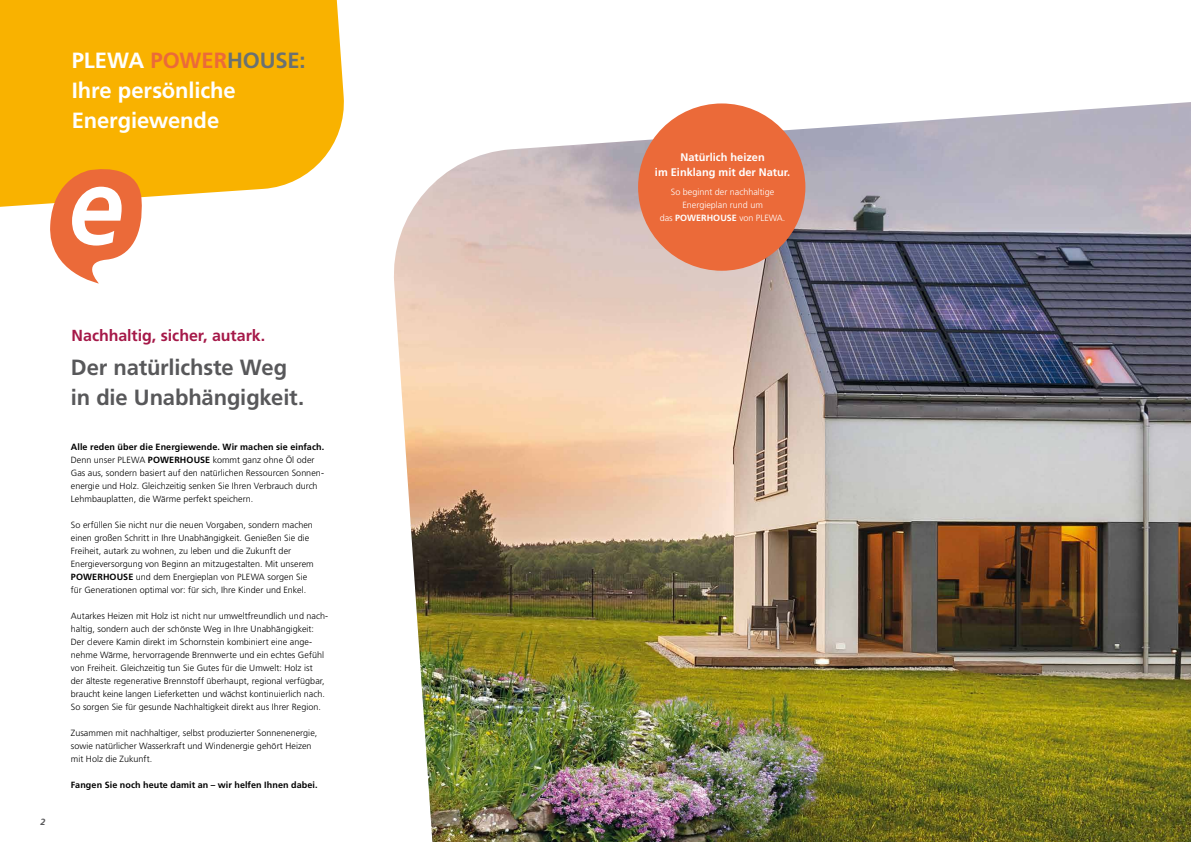
<style>
.page{position:relative;width:1191px;height:842px;background:#fff}
.page>*{position:absolute;margin:0;border:0;box-sizing:border-box;transform-origin:0 0}
.t1{font:700 22px/30px "Frutiger LT Pro";letter-spacing:-.005em;color:#fff}
.t2{font:700 22px/30px "Frutiger LT Pro";letter-spacing:-.01em;color:#58585a}
.t3{font:700 16px "Frutiger LT Pro";letter-spacing:-.005em;color:#a51848}
.t4{font:700 11px/15px "Frutiger LT Pro";color:#fff;text-align:center}
.t5{font:300 9px/13px "Frutiger LT Pro";color:#000}
.t6{font:300 9px/13px "Frutiger LT Pro";color:#fff;text-align:center}
.t7{font:700 9px "Frutiger LT Pro";letter-spacing:.01em;color:#000}
.t8{font:italic 700 9px "Frutiger LT Pro";color:#58585a}
.s1{color:#eb6a39}
.s2{color:#6a7172}
.s3{font-weight:700}
</style>
<div class="page">
<svg style="left:0;top:0;width:344px;height:207px;background:#f9b711"></svg>
<img style="left:394px;top:102px;width:797px;height:740px">
<svg style="left:48px;top:160px;width:96px;height:123px"></svg>
<div style="left:638px;top:103px;width:167px;height:168px;background:#eb6a39;border-radius:50%"></div>
<h1 class="t1" style="left:72px;top:45px;width:235px">PLEWA <span class="s1">POWER</span><span class="s2">HOUSE:<br></span>Ihre persönliche<br>Energiewende</h1>
<p class="t8" style="left:41px;top:816px;width:7px">2</p>
<h2 class="t3" style="left:72px;top:326px;width:195px">Nachhaltig, sicher, autark.</h2>
<h1 class="t2" style="left:71px;top:352px;width:235px">Der natürlichste Weg in die Unabhängigkeit.</h1>
<p class="t5" style="left:71px;top:441px;width:255px"><span class="s3">Alle reden über die Energiewende. Wir machen sie einfach.<br></span>Denn unser PLEWA <span class="s3">POWERHOUSE</span> kommt ganz ohne Öl oder Gas aus, sondern basiert auf den natürlichen Ressourcen Sonnen&shy;energie und Holz. Gleichzeitig senken Sie Ihren Verbrauch durch Lehmbauplatten, die Wärme perfekt speichern.</p>
<p class="t5" style="left:71px;top:519px;width:244px">So erfüllen Sie nicht nur die neuen Vorgaben, sondern machen einen großen Schritt in Ihre Unabhängigkeit. Genießen Sie die Freiheit, autark zu wohnen, zu leben und die Zukunft der Energieversorgung von Beginn an mitzugestalten. Mit unserem <span class="s3">POWERHOUSE</span> und dem Energieplan von PLEWA sorgen Sie für Generationen optimal vor: für sich, Ihre Kinder und Enkel.</p>
<p class="t5" style="left:71px;top:610px;width:259px">Autarkes Heizen mit Holz ist nicht nur umweltfreundlich und nach&shy;haltig, sondern auch der schönste Weg in Ihre Unabhängigkeit:<br>Der clevere Kamin direkt im Schornstein kombiniert eine ange&shy;nehme Wärme, hervorragende Brennwerte und ein echtes Gefühl von Freiheit. Gleichzeitig tun Sie Gutes für die Umwelt: Holz ist<br>der älteste regenerative Brennstoff überhaupt, regional verfügbar, braucht keine langen Lieferketten und wächst kontinuierlich nach.<br>So sorgen Sie für gesunde Nachhaltigkeit direkt aus Ihrer Region.</p>
<p class="t5" style="left:71px;top:727px;width:248px">Zusammen mit nachhaltiger, selbst produzierter Sonnenenergie, sowie natürlicher Wasserkraft und Windenergie gehört Heizen mit Holz die Zukunft.</p>
<p class="t7" style="left:71px;top:780px;width:248px">Fangen Sie noch heute damit an – wir helfen Ihnen dabei.</p>
<p class="t4" style="left:655px;top:149px;width:137px">Natürlich heizen<br>im Einklang mit der Natur.</p>
<p class="t6" style="left:660px;top:185px;width:127px">So beginnt der nachhaltige<br>Energieplan rund um<br>das <span class="s3">POWERHOUSE</span> von PLEWA.</p>
</div>
